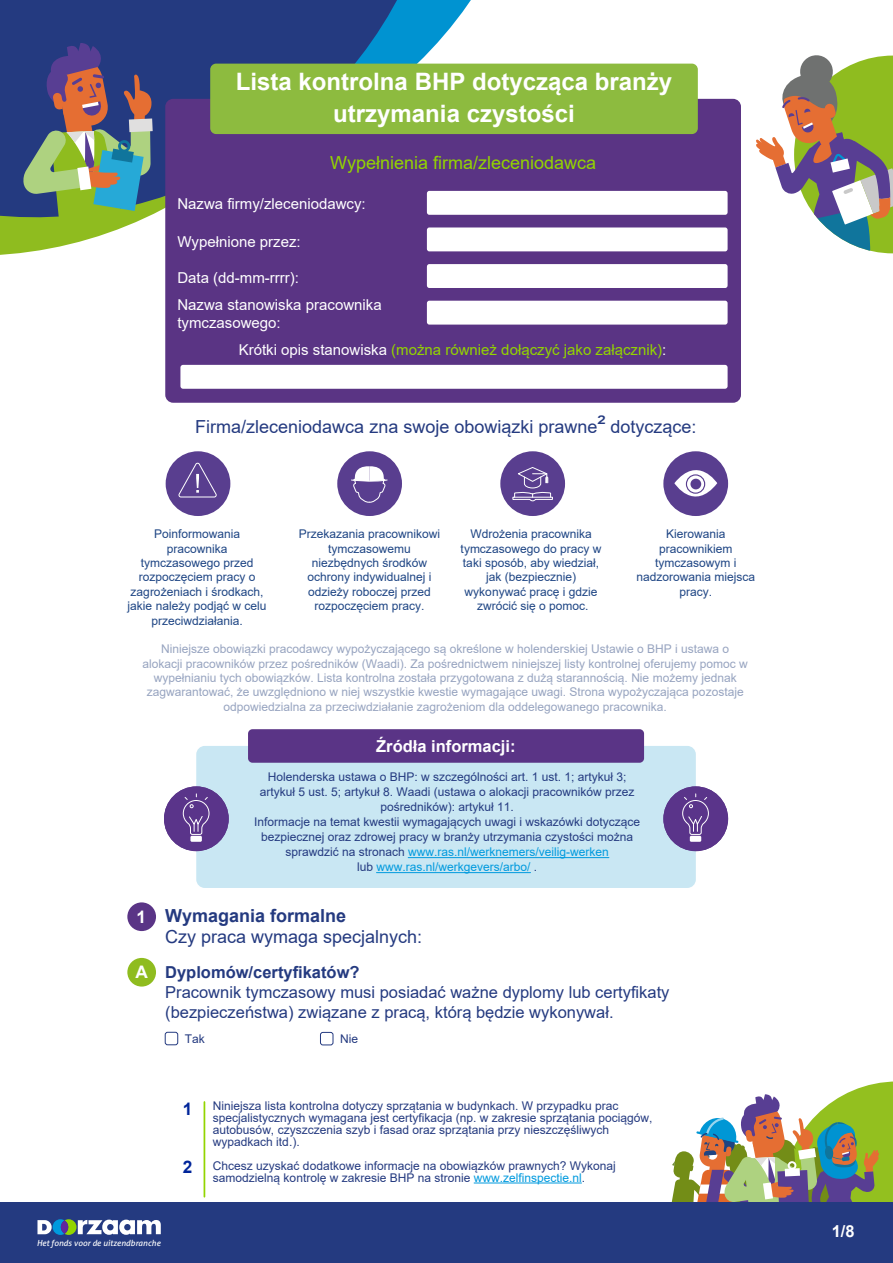
<style>
.page{position:relative;width:893px;height:1263px;background:#fff}
.page>*{position:absolute;margin:0;border:0;box-sizing:border-box;transform-origin:0 0}
.t1{font:700 24px/31.5px "Arial";color:#fff;text-align:center}
.t2{font:18px/21.6px "Arial";color:#243a80}
.t3{font:18px "Arial";color:#93d500}
.t4{font:700 17.25px "Arial";color:#00259a}
.t5{font:700 17.25px "Arial";color:#fff}
.t6{font:16.5px/19.8px "Arial";color:#243a80}
.t7{font:700 16.5px "Arial";color:#243a80}
.t8{font:700 16.5px "Arial";color:#fff}
.t9{font:15px/27px "Arial";color:#fff}
.t10{font:15px "Arial";color:#93d500}
.t11{font:12px/15px "Arial";color:#243a80}
.t12{font:12px/14.4px "Arial";color:#97a4c0;text-align:center}
.t13{font:12px/14.4px "Arial";color:#1e4584;text-align:center}
.t14{font:italic 8.4px "Aller";color:#fff}
.s1{color:#fff}
.s2{font-size:24px}
.s3{color:#009ade}
.s4{font-weight:700;font-size:17.25px;color:#fff}
.s5{font-weight:700}
</style>
<div class="page">
<svg style="left:663px;top:1081px;width:230px;height:122px"></svg>
<div style="left:0;top:1203px;width:893px;height:60px;background:#243a80"></div>
<svg style="left:0;top:240px;width:85px;height:15px"></svg>
<svg style="left:0;top:0;width:469px;height:240px;background:#31568d"></svg>
<svg style="left:23px;top:43px;width:130px;height:189px;background:#6e7c74"></svg>
<svg style="left:756px;top:55px;width:137px;height:198px"></svg>
<svg style="left:37px;top:1219px;width:124px;height:16px"></svg>
<svg style="left:61px;top:1220px;width:7px;height:14px"></svg>
<hr style="left:474px;top:1182px;width:108px;height:1px;background:#009ade">
<hr style="left:204px;top:1102px;width:1px;height:95px;background:#93d500">
<div style="left:196px;top:746px;width:500px;height:142px;background:#c9e7f3;border-radius:9px"></div>
<div style="left:248px;top:729px;width:396px;height:34px;background:#5a3486;border-radius:4px"></div>
<hr style="left:408px;top:857px;width:201px;height:1px;background:#009ade">
<hr style="left:376px;top:872px;width:155px;height:1px;background:#009ade">
<div style="left:164px;top:786px;width:65px;height:65px;background:#5a348a;border-radius:50%"></div>
<div style="left:190px;top:836px;width:12px;height:6px;background:#fff"></div>
<svg style="left:182px;top:794px;width:28px;height:44px"></svg>
<div style="left:663px;top:786px;width:65px;height:65px;background:#5a348a;border-radius:50%"></div>
<div style="left:690px;top:836px;width:11px;height:6px;background:#fff"></div>
<svg style="left:682px;top:794px;width:27px;height:44px"></svg>
<div style="left:165px;top:99px;width:576px;height:304px;background:#5a3484;border-radius:8px"></div>
<div style="left:180px;top:365px;width:548px;height:24px;background:#fff;border-radius:3px"></div>
<div style="left:427px;top:191px;width:301px;height:24px;background:#fff;border-radius:2px"></div>
<div style="left:427px;top:227px;width:301px;height:24px;background:#fff;border-radius:2px"></div>
<div style="left:427px;top:264px;width:301px;height:24px;background:#fff;border-radius:2px"></div>
<div style="left:427px;top:301px;width:301px;height:24px;background:#fff;border-radius:2px"></div>
<div style="left:210px;top:64px;width:488px;height:70px;background:#8dbb3f;border-radius:6px"></div>
<div style="left:166px;top:451px;width:64px;height:65px;background:#593e8f;border-radius:50%"></div>
<svg style="left:178px;top:462px;width:39px;height:36px"></svg>
<div style="left:337px;top:451px;width:65px;height:65px;background:#593e8f;border-radius:50%"></div>
<svg style="left:350px;top:454px;width:38px;height:49px"></svg>
<div style="left:500px;top:451px;width:65px;height:65px;background:#593e8f;border-radius:50%"></div>
<svg style="left:512px;top:454px;width:41px;height:48px"></svg>
<div style="left:663px;top:451px;width:65px;height:65px;background:#593e8f;border-radius:50%"></div>
<svg style="left:674px;top:454px;width:43px;height:59px"></svg>
<div style="left:686px;top:474px;width:19px;height:20px;border:1px solid #593e8f;border-radius:50%"></div>
<div style="left:690px;top:479px;width:11px;height:10px;background:#593e8f;border-radius:50%"></div>
<div style="left:127px;top:958px;width:29px;height:28px;background:#8fbc1f;border-radius:50%"></div>
<div style="left:165px;top:1032px;width:13px;height:13px;border:1px solid #243a80;border-radius:2px"></div>
<div style="left:320px;top:1032px;width:13px;height:13px;border:1px solid #243a80;border-radius:2px"></div>
<div style="left:127px;top:902px;width:29px;height:29px;background:#5a3486;border-radius:50%"></div>
<h1 class="t1" style="left:236px;top:66px;width:438px">Lista kontrolna BHP dotycząca branży utrzymania czystości</h1>
<h2 class="t3" style="left:330px;top:150px;width:268px">Wypełnienia firma/zleceniodawca</h2>
<p class="t9" style="left:177px;top:190px;width:190px">Nazwa firmy/zleceniodawcy:</p>
<p class="t9" style="left:177px;top:229px;width:125px">Wypełnione przez:</p>
<p class="t9" style="left:177px;top:264px;width:206px">Data (dd-mm-rrrr):<br>Nazwa stanowiska pracownika</p>
<p class="t9" style="left:177px;top:309px;width:105px">tymczasowego:</p>
<p class="t10" style="left:239px;top:339px;width:429px"><span class="s1">Krótki opis stanowiska</span> (można również dołączyć jako załącznik)<span class="s1">:</span></p>
<h2 class="t2" style="left:195px;top:416px;width:503px">Firma/zleceniodawca zna swoje obowiązki prawne<span class="s2">²</span> dotyczące:</h2>
<p class="t13" style="left:128px;top:527px;width:140px">Poinformowania pracownika tymczasowego przed rozpoczęciem pracy o zagrożeniach i środkach, jakie należy podjąć w celu przeciwdziałania.</p>
<p class="t13" style="left:299px;top:527px;width:143px">Przekazania pracownikowi tymczasowemu niezbędnych środków ochrony indywidualnej i odzieży roboczej przed rozpoczęciem pracy.</p>
<p class="t13" style="left:461px;top:527px;width:142px">Wdrożenia pracownika tymczasowego do pracy w taki sposób, aby wiedział, jak (bezpiecznie) wykonywać pracę i gdzie zwrócić się o pomoc.</p>
<p class="t13" style="left:636px;top:527px;width:120px">Kierowania pracownikiem tymczasowym i nadzorowania miejsca pracy.</p>
<p class="t12" style="left:142px;top:642px;width:607px">Niniejsze obowiązki pracodawcy wypożyczającego są określone w holenderskiej Ustawie o BHP i ustawa o alokacji pracowników przez pośredników (Waadi). Za pośrednictwem niniejszej listy kontrolnej oferujemy pomoc w wypełnianiu tych obowiązków. Lista kontrolna została przygotowana z dużą starannością. Nie możemy jednak zagwarantować, że uwzględniono w niej wszystkie kwestie wymagające uwagi. Strona wypożyczająca pozostaje odpowiedzialna za przeciwdziałanie zagrożeniom dla oddelegowanego pracownika.</p>
<h3 class="t8" style="left:376px;top:735px;width:141px">Źródła informacji:</h3>
<p class="t11" style="left:254px;top:769px;width:388px;text-align:center">Holenderska ustawa o BHP: w szczególności art. 1 ust. 1; artykuł 3; artykuł 5 ust. 5; artykuł 8. Waadi (ustawa o alokacji pracowników przez pośredników): artykuł 11.<br>Informacje na temat kwestii wymagających uwagi i wskazówki dotyczące bezpiecznej oraz zdrowej pracy w branży utrzymania czystości można sprawdzić na stronach <span class="s3">www.ras.nl/werknemers/veilig-werken<br></span>lub <span class="s3">www.ras.nl/werkgevers/arbo/</span> .</p>
<h2 class="t2" style="left:165px;top:904px;width:259px;text-indent:-29px"><span class="s4">1</span> <span class="s5">Wymagania formalne<br></span>Czy praca wymaga specjalnych:</h2>
<h3 class="t5" style="left:136px;top:960px;width:14px">A</h3>
<h3 class="t7" style="left:165px;top:961px;width:196px">Dyplomów/certyfikatów?</h3>
<h3 class="t6" style="left:165px;top:982px;width:506px">Pracownik tymczasowy musi posiadać ważne dyplomy lub certyfikaty (bezpieczeństwa) związane z pracą, którą będzie wykonywał.</h3>
<p class="t11" style="left:185px;top:1031px;width:22px">Tak</p>
<p class="t11" style="left:340px;top:1031px;width:19px">Nie</p>
<h3 class="t4" style="left:183px;top:1097px;width:11px">1</h3>
<h3 class="t4" style="left:183px;top:1155px;width:11px">2</h3>
<p class="t11" style="left:213px;top:1100px;width:441px;line-height:12px">Niniejsza lista kontrolna dotyczy sprzątania w budynkach. W przypadku prac specjalistycznych wymagana jest certyfikacja (np. w zakresie sprzątania pociągów, autobusów, czyszczenia szyb i fasad oraz sprzątania przy nieszczęśliwych wypadkach itd.).</p>
<p class="t11" style="left:213px;top:1159px;width:404px;line-height:12px">Chcesz uzyskać dodatkowe informacje na obowiązków prawnych? Wykonaj samodzielną kontrolę w zakresie BHP na stronie <span class="s3">www.zelfinspectie.nl</span>.</p>
<p class="t14" style="left:37px;top:1237px;width:125px">Het fonds voor de uitzendbranche</p>
<h3 class="t8" style="left:832px;top:1219px;width:24px">1/8</h3>
</div>
